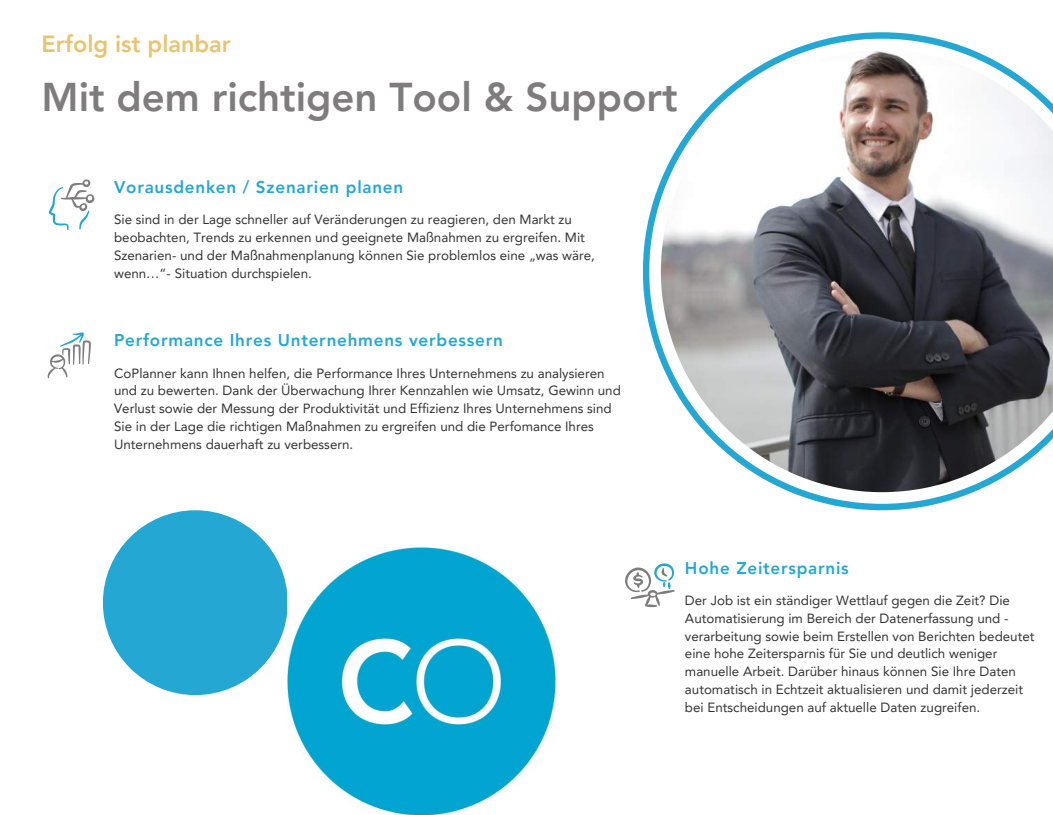
<style>
.page{position:relative;width:1053px;height:815px;background:#fff}
.page>*{position:absolute;margin:0;border:0;box-sizing:border-box;transform-origin:0 0}
.t1{font:800 40.12px "Avenir LT Pro";color:#7e7c7c}
.t2{font:800 23.38px "Avenir LT Pro";color:#e8c370}
.t3{font:800 17px "Avenir LT Pro";letter-spacing:.045em;color:#24a7d3}
.t4{font:13.38px/17.8px "Avenir LT Pro";color:#333}
</style>
<div class="page">
<div style="left:103px;top:510px;width:185px;height:185px;background:#24a7d3;border-radius:50%"></div>
<svg style="left:49px;top:179px;width:45px;height:51px"></svg>
<svg style="left:48px;top:332px;width:43px;height:46px"></svg>
<svg style="left:625px;top:563px;width:49px;height:44px"></svg>
<img style="left:288px;top:547px;width:268px;height:267px">
<svg style="left:643px;top:32px;width:295px;height:478px"></svg>
<svg style="left:649px;top:39px;width:325px;height:465px"></svg>
<img style="left:661px;top:50px;width:391px;height:442px">
<h2 class="t2" style="left:42px;top:34px;width:191px">Erfolg ist planbar</h2>
<h1 class="t1" style="left:42px;top:81px;width:637px">Mit dem richtigen Tool &amp; Support</h1>
<p class="t3" style="left:114px;top:180px;width:291px">Vorausdenken / Szenarien planen</p>
<p class="t4" style="left:114px;top:212px;width:482px">Sie sind in der Lage schneller auf Veränderungen zu reagieren, den Markt zu beobachten, Trends zu erkennen und geeignete Maßnahmen zu ergreifen. Mit Szenarien- und der Maßnahmenplanung können Sie problemlos eine „was wäre, wenn…“- Situation durchspielen.</p>
<p class="t3" style="left:114px;top:333px;width:390px">Performance Ihres Unternehmens verbessern</p>
<p class="t4" style="left:114px;top:365px;width:508px">CoPlanner kann Ihnen helfen, die Performance Ihres Unternehmens zu analysieren und zu bewerten. Dank der Überwachung Ihrer Kennzahlen wie Umsatz, Gewinn und Verlust sowie der Messung der Produktivität und Effizienz Ihres Unternehmens sind Sie in der Lage die richtigen Maßnahmen zu ergreifen und die Perfomance Ihres Unternehmens dauerhaft zu verbessern.</p>
<p class="t3" style="left:685px;top:561px;width:165px">Hohe Zeitersparnis</p>
<p class="t4" style="left:685px;top:593px;width:351px">Der Job ist ein ständiger Wettlauf gegen die Zeit? Die Automatisierung im Bereich der Datenerfassung und - verarbeitung sowie beim Erstellen von Berichten bedeutet eine hohe Zeitersparnis für Sie und deutlich weniger manuelle Arbeit. Darüber hinaus können Sie Ihre Daten automatisch in Echtzeit aktualisieren und damit jederzeit bei Entscheidungen auf aktuelle Daten zugreifen.</p>
</div>
